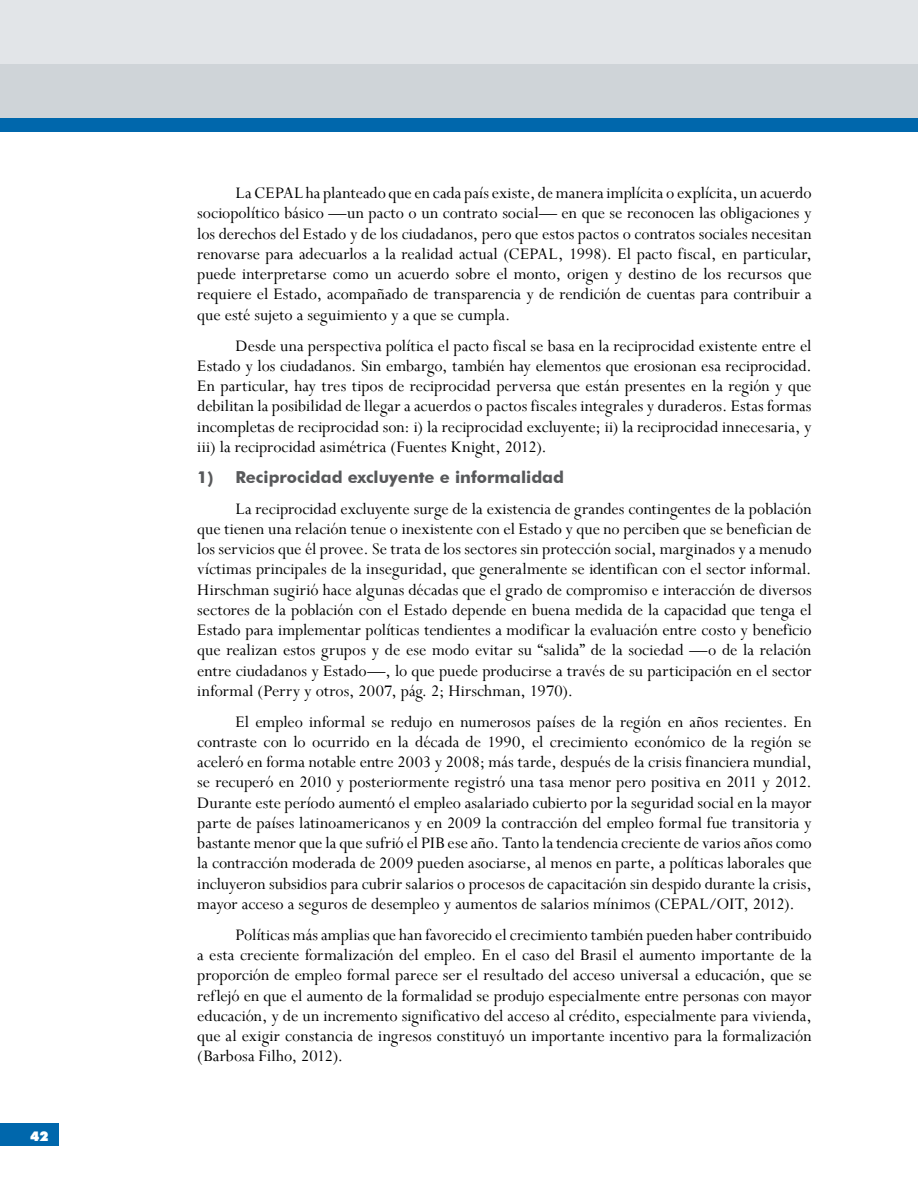
<style>
.page{position:relative;width:918px;height:1188px;background:#fff}
.page>*{position:absolute;margin:0;border:0;box-sizing:border-box;transform-origin:0 0}
.t1{font:18px/20.2px "Perpetua";color:#000;text-align:justify}
.t2{font:700 16.5px "Futura BT";color:#58595b}
.t3{font:900 13.5px "Futura BT";color:#fff}
</style>
<div class="page">
<div style="left:0;top:54px;width:918px;height:64px;background:#cfd4d8"></div>
<div style="left:0;top:0;width:918px;height:64px;background:#e2e5e8"></div>
<div style="left:0;top:1123px;width:58px;height:23px;background:#0067ac"></div>
<div style="left:0;top:118px;width:918px;height:13px;background:#0067ac"></div>
<p class="t3" style="left:30px;top:1128px;width:20px">42</p>
<p class="t1" style="left:197px;top:183px;width:616px;text-indent:38px">La CEPAL ha planteado que en cada país existe, de manera implícita o explícita, un acuerdo sociopolítico básico —un pacto o un contrato social— en que se reconocen las obligaciones y los derechos del Estado y de los ciudadanos, pero que estos pactos o contratos sociales necesitan renovarse para adecuarlos a la realidad actual (CEPAL, 1998). El pacto fiscal, en particular, puede interpretarse como un acuerdo sobre el monto, origen y destino de los recursos que requiere el Estado, acompañado de transparencia y de rendición de cuentas para contribuir a que esté sujeto a seguimiento y a que se cumpla.</p>
<p class="t1" style="left:197px;top:335px;width:616px;text-indent:38px">Desde una perspectiva política el pacto fiscal se basa en la reciprocidad existente entre el Estado y los ciudadanos. Sin embargo, también hay elementos que erosionan esa reciprocidad.<br>En particular, hay tres tipos de reciprocidad perversa que están presentes en la región y que debilitan la posibilidad de llegar a acuerdos o pactos fiscales integrales y duraderos. Estas formas incompletas de reciprocidad son: i) la reciprocidad excluyente; ii) la reciprocidad innecesaria, y iii) la reciprocidad asimétrica (Fuentes Knight, 2012).</p>
<p class="t2" style="left:197px;top:467px;width:368px">1) Reciprocidad excluyente e informalidad</p>
<p class="t1" style="left:197px;top:498px;width:616px;text-indent:38px">La reciprocidad excluyente surge de la existencia de grandes contingentes de la población que tienen una relación tenue o inexistente con el Estado y que no perciben que se benefician de los servicios que él provee. Se trata de los sectores sin protección social, marginados y a menudo víctimas principales de la inseguridad, que generalmente se identifican con el sector informal.<br>Hirschman sugirió hace algunas décadas que el grado de compromiso e interacción de diversos sectores de la población con el Estado depende en buena medida de la capacidad que tenga el Estado para implementar políticas tendientes a modificar la evaluación entre costo y beneficio que realizan estos grupos y de ese modo evitar su “salida” de la sociedad —o de la relación entre ciudadanos y Estado—, lo que puede producirse a través de su participación en el sector informal (Perry y otros, 2007, pág. 2; Hirschman, 1970).</p>
<p class="t1" style="left:197px;top:711px;width:616px;text-indent:38px">El empleo informal se redujo en numerosos países de la región en años recientes. En contraste con lo ocurrido en la década de 1990, el crecimiento económico de la región se aceleró en forma notable entre 2003 y 2008; más tarde, después de la crisis financiera mundial, se recuperó en 2010 y posteriormente registró una tasa menor pero positiva en 2011 y 2012.<br>Durante este período aumentó el empleo asalariado cubierto por la seguridad social en la mayor parte de países latinoamericanos y en 2009 la contracción del empleo formal fue transitoria y bastante menor que la que sufrió el PIB ese año. Tanto la tendencia creciente de varios años como la contracción moderada de 2009 pueden asociarse, al menos en parte, a políticas laborales que incluyeron subsidios para cubrir salarios o procesos de capacitación sin despido durante la crisis, mayor acceso a seguros de desempleo y aumentos de salarios mínimos (CEPAL/OIT, 2012).</p>
<p class="t1" style="left:197px;top:924px;width:616px;text-indent:38px">Políticas más amplias que han favorecido el crecimiento también pueden haber contribuido a esta creciente formalización del empleo. En el caso del Brasil el aumento importante de la proporción de empleo formal parece ser el resultado del acceso universal a educación, que se reflejó en que el aumento de la formalidad se produjo especialmente entre personas con mayor educación, y de un incremento significativo del acceso al crédito, especialmente para vivienda, que al exigir constancia de ingresos constituyó un importante incentivo para la formalización (Barbosa Filho, 2012).</p>
</div>
